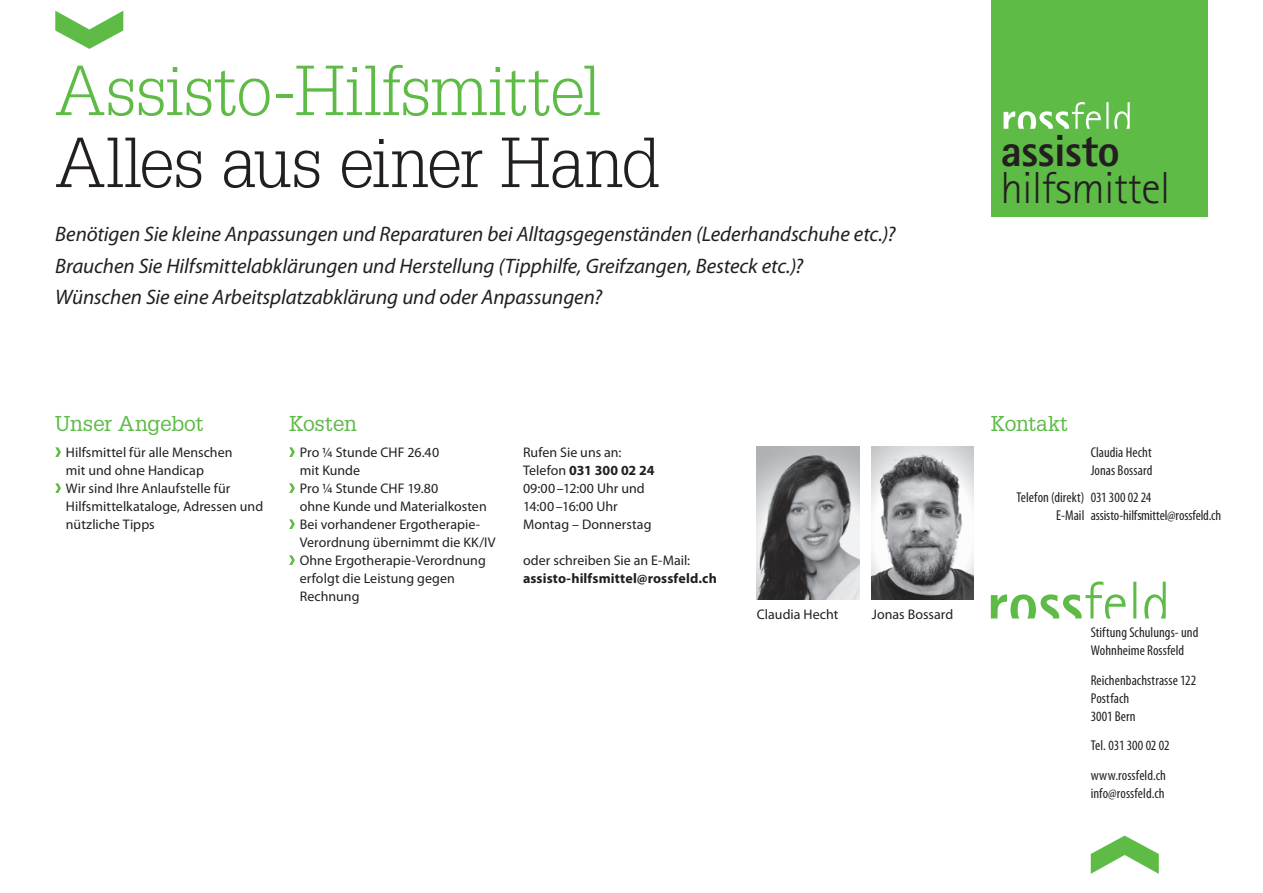
<style>
.page{position:relative;width:1263px;height:893px;background:#fff}
.page>*{position:absolute;margin:0;border:0;box-sizing:border-box;transform-origin:0 0}
.t1{font:300 69px "Glypha";letter-spacing:-.005em;color:#5dbb46}
.t2{font:300 69px "Glypha";letter-spacing:-.005em;color:#231f20}
.t3{font:300 45px "Rotis Sans Serif";letter-spacing:-.01em;color:#231f20}
.t4{font:800 45px "Rotis Sans Serif";letter-spacing:-.01em;color:#231f20}
.t5{font:italic 21px/31.7px "Myriad Pro";letter-spacing:-.005em;color:#231f20}
.t6{font:21px "Glypha";letter-spacing:-.005em;color:#5dbb46}
.t7{font:condensed 14.25px/18px "Myriad Pro";letter-spacing:.005em;color:#231f20}
.t8{font:13.95px/18px "Myriad Pro";letter-spacing:.005em;color:#231f20}
.t9{font:700 13.95px "Myriad Pro";letter-spacing:.01em;color:#231f20}
.s1{font-weight:700}
</style>
<div class="page">
<div style="left:991px;top:0;width:217px;height:217px;background:#5dbb46"></div>
<svg style="left:55px;top:447px;width:6px;height:10px"></svg>
<svg style="left:55px;top:483px;width:6px;height:10px"></svg>
<svg style="left:55px;top:11px;width:68px;height:38px"></svg>
<svg style="left:1091px;top:836px;width:68px;height:38px"></svg>
<svg style="left:991px;top:581px;width:175px;height:37px"></svg>
<img style="left:757px;top:446px;width:102px;height:154px">
<img style="left:872px;top:446px;width:102px;height:154px">
<svg style="left:289px;top:447px;width:6px;height:10px"></svg>
<svg style="left:289px;top:483px;width:6px;height:10px"></svg>
<svg style="left:289px;top:519px;width:6px;height:10px"></svg>
<svg style="left:289px;top:555px;width:6px;height:10px"></svg>
<svg style="left:1003px;top:102px;width:127px;height:27px"></svg>
<h1 class="t1" style="left:55px;top:52px;width:546px">Assisto-Hilfsmittel</h1>
<h1 class="t2" style="left:55px;top:124px;width:606px">Alles aus einer Hand</h1>
<p class="t5" style="left:55px;top:219px;width:842px">Benötigen Sie kleine Anpassungen und Reparaturen bei Alltagsgegenständen (Lederhandschuhe etc.)?<br>Brauchen Sie Hilfsmittelabklärungen und Herstellung (Tipphilfe, Greifzangen, Besteck etc.)?<br>Wünschen Sie eine Arbeitsplatzabklärung und oder Anpassungen?</p>
<h2 class="t4" style="left:1000px;top:122px;width:121px">assisto</h2>
<h2 class="t3" style="left:1000px;top:162px;width:171px">hilfsmittel</h2>
<h3 class="t6" style="left:55px;top:411px;width:150px">Unser Angebot</h3>
<h3 class="t6" style="left:289px;top:411px;width:69px">Kosten</h3>
<h3 class="t6" style="left:991px;top:411px;width:79px">Kontakt</h3>
<p class="t8" style="left:300px;top:444px;width:197px">Pro ¼ Stunde CHF 26.40<br>mit Kunde<br>Pro ¼ Stunde CHF 19.80<br>ohne Kunde und Materialkosten<br>Bei vorhandener Ergotherapie-<br>Verordnung übernimmt die KK/IV<br>Ohne Ergotherapie-Verordnung erfolgt die Leistung gegen<br>Rechnung</p>
<p class="t8" style="left:523px;top:444px;width:133px">Rufen Sie uns an:<br>Telefon <span class="s1">031 300 02 24<br></span>09:00–12:00 Uhr und<br>14:00–16:00 Uhr<br>Montag – Donnerstag</p>
<p class="t8" style="left:66px;top:444px;width:199px">Hilfsmittel für alle Menschen<br>mit und ohne Handicap<br>Wir sind Ihre Anlaufstelle für<br>Hilfsmittelkataloge, Adressen und nützliche Tipps</p>
<p class="t7" style="left:1091px;top:444px;width:63px">Claudia Hecht<br>Jonas Bossard</p>
<p class="t7" style="left:1056px;top:488px;width:167px;text-indent:-40px">Telefon (direkt) 031 300 02 24<br>E-Mail assisto-hilfsmittel@rossfeld.ch</p>
<p class="t8" style="left:523px;top:552px;width:169px">oder schreiben Sie an E-Mail:</p>
<p class="t9" style="left:523px;top:570px;width:195px">assisto-hilfsmittel@rossfeld.ch</p>
<p class="t8" style="left:757px;top:605px;width:83px">Claudia Hecht</p>
<p class="t8" style="left:872px;top:605px;width:83px">Jonas Bossard</p>
<p class="t7" style="left:1091px;top:623px;width:109px">Stiftung Schulungs- und<br>Wohnheime Rossfeld</p>
<p class="t7" style="left:1091px;top:671px;width:107px">Reichenbachstrasse 122<br>Postfach<br>3001 Bern</p>
<p class="t7" style="left:1091px;top:731px;width:80px;line-height:29.7px">Tel. 031 300 02 02 www.rossfeld.ch</p>
<p class="t7" style="left:1091px;top:784px;width:75px">info@rossfeld.ch</p>
</div>
